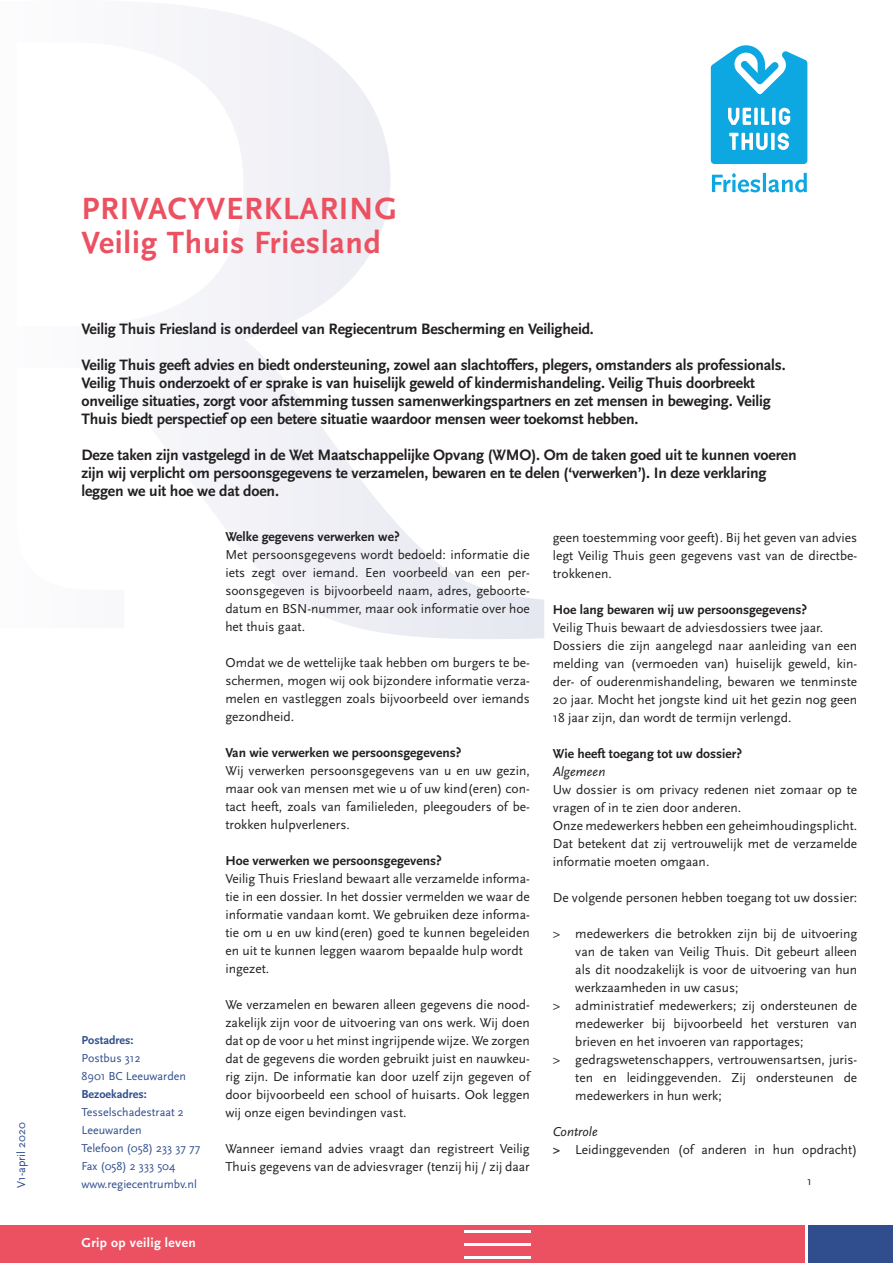
<style>
.page{position:relative;width:893px;height:1263px;background:#fff}
.page>*{position:absolute;margin:0;border:0;box-sizing:border-box;transform-origin:0 0}
.t1{font:700 32.1px/33.9px "Scala Sans";letter-spacing:.025em;color:#ec5161}
.t2{font:15.75px/18px "Scala Sans Bold LF";letter-spacing:-.01em;color:#231f20}
.t3{font:13.5px/18px "Scala Sans";color:#231f20;text-align:justify}
.t4{font:13.5px "Scala Sans Bold LF";color:#231f20}
.t5{font:700 13.5px "Scala Sans";letter-spacing:.025em;color:#fff}
.t6{font:italic 13.5px "Scala Sans";color:#231f20}
.t7{font:12px/18px "Scala Sans";color:#304e8e}
.t8{font:700 12px "Scala Sans";color:#304e8e}
.t9{font:12px "Scala Sans";color:#231f20}
.s1{font-style:italic}
.s2{font-family:"Scala Sans Bold LF"}
</style>
<div class="page">
<svg style="left:197px;top:8px;width:347px;height:631px"></svg>
<div style="left:806px;top:1225px;width:87px;height:38px;background:#304e8e"></div>
<div style="left:0;top:1225px;width:808px;height:38px;background:#ec5161"></div>
<hr style="left:465px;top:1230px;width:66px;height:3px;background:#fff">
<hr style="left:465px;top:1243px;width:66px;height:3px;background:#fff">
<hr style="left:465px;top:1256px;width:66px;height:2px;background:#fff">
<hr style="left:805px;top:1220px;width:2px;height:43px;background:#fff">
<svg style="left:711px;top:45px;width:96px;height:119px"></svg>
<svg style="left:712px;top:173px;width:95px;height:19px"></svg>
<p class="t7" style="left:13px;top:1188px;width:67px;rotate:-90deg">V1-april 2020</p>
<h1 class="t1" style="left:81px;top:193px;width:317px">PRIVACYVERKLARING<br>Veilig Thuis Friesland</h1>
<p class="t2" style="left:81px;top:320px;width:514px">Veilig Thuis Friesland is onderdeel van Regiecentrum Bescherming en Veiligheid.</p>
<p class="t2" style="left:81px;top:356px;width:706px">Veilig Thuis geeft advies en biedt ondersteuning, zowel aan slachtoffers, plegers, omstanders als professionals.<br>Veilig Thuis onderzoekt of er sprake is van huiselijk geweld of kindermishandeling. Veilig Thuis doorbreekt onveilige situaties, zorgt voor afstemming tussen samenwerkingspartners en zet mensen in beweging. Veilig Thuis biedt perspectief op een betere situatie waardoor mensen weer toekomst hebben.</p>
<p class="t2" style="left:81px;top:446px;width:717px">Deze taken zijn vastgelegd in de Wet Maatschappelijke Opvang (WMO). Om de taken goed uit te kunnen voeren zijn wij verplicht om persoonsgegevens te verzamelen, bewaren en te delen (‘verwerken’). In deze verklaring leggen we uit hoe we dat doen.</p>
<p class="t8" style="left:81px;top:1034px;width:54px">Postadres:</p>
<p class="t7" style="left:81px;top:1049px;width:106px">Postbus 312<br>8901 BC Leeuwarden</p>
<p class="t8" style="left:81px;top:1088px;width:67px">Bezoekadres:</p>
<p class="t7" style="left:81px;top:1103px;width:120px">Tesselschadestraat 2<br>Leeuwarden<br>Telefoon (058) 233 37 77<br>Fax (058) 2 333 504 www.regiecentrumbv.nl</p>
<p class="t5" style="left:81px;top:1235px;width:116px">Grip op veilig leven</p>
<p class="t4" style="left:225px;top:530px;width:176px">Welke gegevens verwerken we?</p>
<p class="t3" style="left:225px;top:546px;width:306px">Met persoonsgegevens wordt bedoeld: informatie die iets zegt over iemand. Een voorbeeld van een per&shy;soonsgegeven is bijvoorbeeld naam, adres, geboorte&shy;datum en BSN-nummer, maar ook informatie over hoe het thuis gaat.</p>
<p class="t3" style="left:225px;top:654px;width:306px">Omdat we de wettelijke taak hebben om burgers te be&shy;schermen, mogen wij ook bijzondere informatie verza&shy;melen en vastleggen zoals bijvoorbeeld over iemands gezondheid.</p>
<p class="t4" style="left:225px;top:746px;width:237px">Van wie verwerken we persoonsgegevens?</p>
<p class="t3" style="left:225px;top:762px;width:306px">Wij verwerken persoonsgegevens van u en uw gezin, maar ook van mensen met wie u of uw kind(eren) con&shy;tact heeft, zoals van familieleden, pleegouders of be&shy;trokken hulpverleners.</p>
<p class="t4" style="left:225px;top:854px;width:218px">Hoe verwerken we persoonsgegevens?</p>
<p class="t3" style="left:225px;top:870px;width:306px;text-align:left">Veilig Thuis Friesland bewaart alle verzamelde informa&shy;tie in een dossier. In het dossier vermelden we waar de informatie vandaan komt. We gebruiken deze informa&shy;tie om u en uw kind(eren) goed te kunnen begeleiden en uit te kunnen leggen waarom bepaalde hulp wordt ingezet.</p>
<p class="t3" style="left:225px;top:996px;width:306px">We verzamelen en bewaren alleen gegevens die nood&shy;zakelijk zijn voor de uitvoering van ons werk. Wij doen dat op de voor u het minst ingrijpende wijze. We zorgen dat de gegevens die worden gebruikt juist en nauwkeu&shy;rig zijn. De informatie kan door uzelf zijn gegeven of door bijvoorbeeld een school of huisarts. Ook leggen wij onze eigen bevindingen vast.</p>
<p class="t3" style="left:225px;top:1140px;width:306px">Wanneer iemand advies vraagt dan registreert Veilig<br>Thuis gegevens van de adviesvrager (tenzij hij / zij daar</p>
<p class="t3" style="left:553px;top:528px;width:306px">geen toestemming voor geeft). Bij het geven van advies legt Veilig Thuis geen gegevens vast van de directbe&shy;trokkenen.</p>
<p class="t4" style="left:553px;top:602px;width:256px">Hoe lang bewaren wij uw persoonsgegevens?</p>
<p class="t3" style="left:553px;top:618px;width:306px;text-align:left">Veilig Thuis bewaart de adviesdossiers twee jaar.<br>Dossiers die zijn aangelegd naar aanleiding van een melding van (vermoeden van) huiselijk geweld, kin&shy;der- of ouderenmishandeling, bewaren we tenminste 20 jaar. Mocht het jongste kind uit het gezin nog geen 18 jaar zijn, dan wordt de termijn verlengd.</p>
<p class="t4" style="left:553px;top:746px;width:191px">Wie heeft toegang tot uw dossier?</p>
<p class="t6" style="left:553px;top:764px;width:54px">Algemeen</p>
<p class="t3" style="left:553px;top:780px;width:306px;text-align:left">Uw dossier is om privacy redenen niet zomaar op te vragen of in te zien door anderen.<br>Onze medewerkers hebben een geheimhoudingsplicht.<br>Dat betekent dat zij vertrouwelijk met de verzamelde informatie moeten omgaan.</p>
<p class="t3" style="left:553px;top:888px;width:306px">De volgende personen hebben toegang tot uw dossier:</p>
<p class="t3" style="left:553px;top:924px;width:306px">&gt; medewerkers die betrokken zijn bij de uitvoering</p>
<p class="t3" style="left:575px;top:942px;width:283px">van de taken van Veilig Thuis. Dit gebeurt alleen</p>
<p class="t3" style="left:575px;top:960px;width:283px">als dit noodzakelijk is voor de uitvoering van hun</p>
<p class="t3" style="left:575px;top:978px;width:165px">werkzaamheden in uw casus;</p>
<p class="t3" style="left:553px;top:996px;width:306px">&gt; administratief medewerkers; zij ondersteunen de</p>
<p class="t3" style="left:575px;top:1014px;width:283px">medewerker bij bijvoorbeeld het versturen van</p>
<p class="t3" style="left:575px;top:1032px;width:230px">brieven en het invoeren van rapportages;</p>
<p class="t3" style="left:553px;top:1050px;width:306px">&gt; gedragswetenschappers, vertrouwensartsen, juris-</p>
<p class="t3" style="left:575px;top:1068px;width:283px">ten en leidinggevenden. Zij ondersteunen de</p>
<p class="t3" style="left:575px;top:1086px;width:148px">medewerkers in hun werk;</p>
<p class="t3" style="left:553px;top:1122px;width:306px"><span class="s1">Controle<br></span><span class="s2">&gt;</span> Leidinggevenden (of anderen in hun opdracht)</p>
<p class="t9" style="left:807px;top:1174px;width:6px">1</p>
</div>
